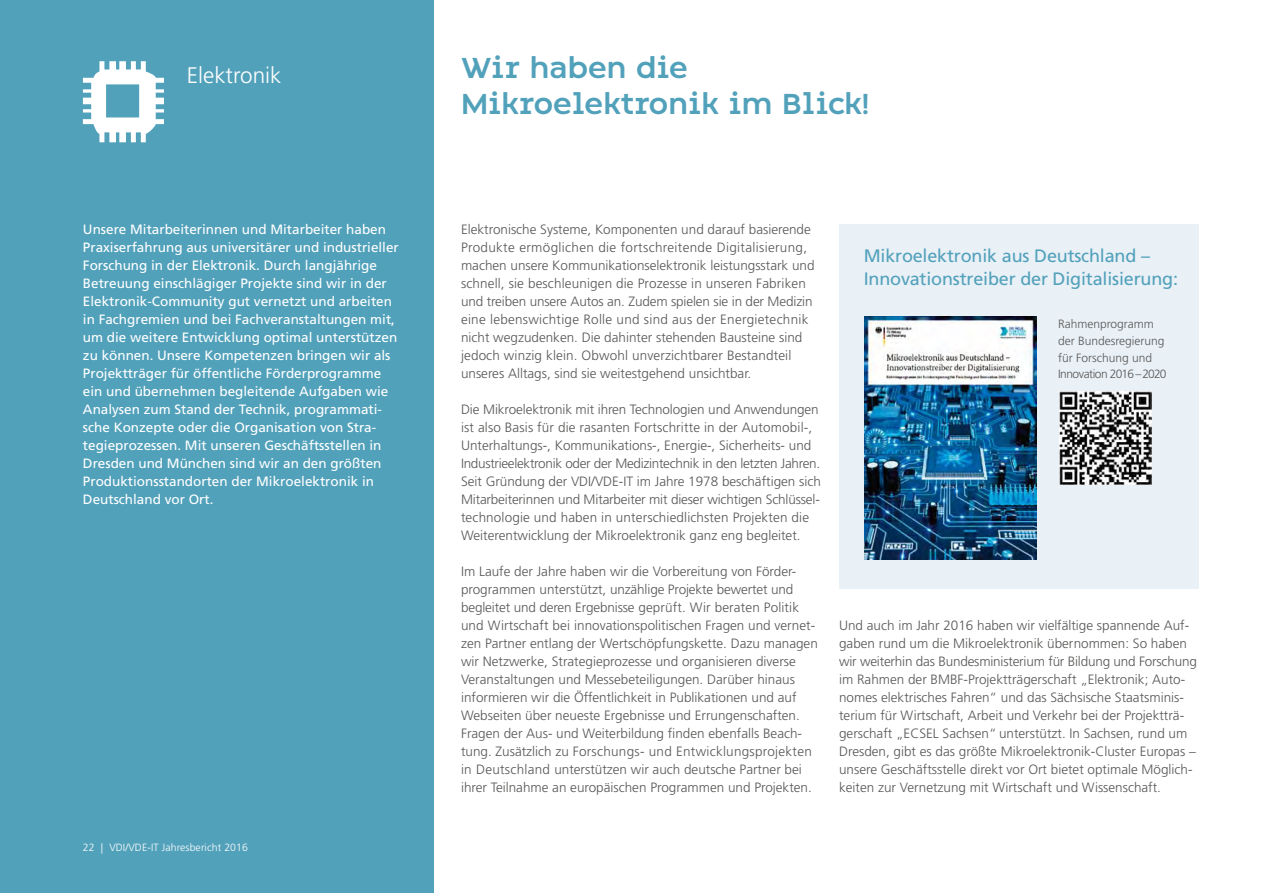
<style>
.page{position:relative;width:1263px;height:893px;background:#fff}
.page>*{position:absolute;margin:0;border:0;box-sizing:border-box;transform-origin:0 0}
.t1{font:500 30px/36px "Dragon";color:#52a1bb}
.t2{font:300 22.5px "Frutiger LT Pro";color:#fff}
.t3{font:18px/22.5px "Frutiger LT Pro";letter-spacing:-.01em;color:#52a1bb}
.t4{font:300 13.5px/18px "Frutiger LT Pro";color:#575756}
.t5{font:13.5px/18px "Frutiger LT Pro";color:#fff}
.t6{font:300 12px/16.5px "Frutiger LT Pro";color:#575756}
.t7{font:300 10.5px "Frutiger LT Pro";letter-spacing:.01em;color:#fff}
</style>
<div class="page">
<div style="left:0;top:0;width:433px;height:893px;background:#52a1bb"></div>
<svg style="left:83px;top:61px;width:81px;height:81px"></svg>
<div style="left:839px;top:224px;width:359px;height:364px;background:#e9f0f6"></div>
<img style="left:864px;top:316px;width:173px;height:244px">
<img style="left:1059px;top:392px;width:93px;height:92px">
<h2 class="t2" style="left:187px;top:62px;width:96px">Elektronik</h2>
<p class="t5" style="left:83px;top:220px;width:317px">Unsere Mitarbeiterinnen und Mitarbeiter haben Praxiserfahrung aus universitärer und industrieller Forschung in der Elektronik. Durch langjährige Betreuung einschlägiger Projekte sind wir in der Elektronik-Community gut vernetzt und arbeiten in Fachgremien und bei Fachveranstaltungen mit, um die weitere Entwicklung optimal unterstützen zu können. Unsere Kompetenzen bringen wir als Projektträger für öffentliche Förderprogramme ein und übernehmen begleitende Aufgaben wie Analysen zum Stand der Technik, programmati&shy;sche Konzepte oder die Organisation von Stra&shy;tegieprozessen. Mit unseren Geschäftsstellen in Dresden und München sind wir an den größten Produktionsstandorten der Mikroelektronik in Deutschland vor Ort.</p>
<p class="t7" style="left:83px;top:841px;width:167px">22 | VDI/VDE-IT Jahresbericht 2016</p>
<h1 class="t1" style="left:461px;top:51px;width:410px">Wir haben die<br>Mikroelektronik im Blick!</h1>
<p class="t4" style="left:461px;top:220px;width:355px">Elektronische Systeme, Komponenten und darauf basierende Produkte ermöglichen die fortschreitende Digitalisierung, machen unsere Kommunikationselektronik leistungsstark und schnell, sie beschleunigen die Prozesse in unseren Fabriken und treiben unsere Autos an. Zudem spielen sie in der Medizin eine lebenswichtige Rolle und sind aus der Energietechnik nicht wegzudenken. Die dahinter stehenden Bausteine sind jedoch winzig klein. Obwohl unverzichtbarer Bestandteil unseres Alltags, sind sie weitestgehend unsichtbar.</p>
<p class="t4" style="left:461px;top:400px;width:361px">Die Mikroelektronik mit ihren Technologien und Anwendungen ist also Basis für die rasanten Fortschritte in der Automobil-, Unterhaltungs-, Kommunikations-, Energie-, Sicherheits- und Industrieelektronik oder der Medizintechnik in den letzten Jahren.<br>Seit Gründung der VDI/VDE-IT im Jahre 1978 beschäftigen sich Mitarbeiterinnen und Mitarbeiter mit dieser wichtigen Schlüssel&shy;technologie und haben in unterschiedlichsten Projekten die Weiterentwicklung der Mikroelektronik ganz eng begleitet.</p>
<p class="t4" style="left:461px;top:562px;width:358px">Im Laufe der Jahre haben wir die Vorbereitung von Förder&shy;programmen unterstützt, unzählige Projekte bewertet und begleitet und deren Ergebnisse geprüft. Wir beraten Politik und Wirtschaft bei innovationspolitischen Fragen und vernet&shy;zen Partner entlang der Wertschöpfungskette. Dazu managen wir Netzwerke, Strategieprozesse und organisieren diverse Veranstaltungen und Messebeteiligungen. Darüber hinaus informieren wir die Öffentlichkeit in Publikationen und auf Webseiten über neueste Ergebnisse und Errungenschaften.<br>Fragen der Aus- und Weiterbildung finden ebenfalls Beach&shy;tung. Zusätzlich zu Forschungs- und Entwicklungsprojekten in Deutschland unterstützen wir auch deutsche Partner bei ihrer Teilnahme an europäischen Programmen und Projekten.</p>
<h3 class="t3" style="left:864px;top:245px;width:316px">Mikroelektronik aus Deutschland –<br>Innovationstreiber der Digitalisierung:</h3>
<p class="t6" style="left:1058px;top:316px;width:110px">Rahmenprogramm der Bundesregierung für Forschung und<br>Innovation 2016 –2020</p>
<p class="t4" style="left:839px;top:616px;width:359px">Und auch im Jahr 2016 haben wir vielfältige spannende Auf&shy;gaben rund um die Mikroelektronik übernommen: So haben wir weiterhin das Bundesministerium für Bildung und Forschung im Rahmen der BMBF-Projektträgerschaft „Elektronik; Auto&shy;nomes elektrisches Fahren“ und das Sächsische Staatsminis&shy;terium für Wirtschaft, Arbeit und Verkehr bei der Projektträ&shy;gerschaft „ECSEL Sachsen“ unterstützt. In Sachsen, rund um Dresden, gibt es das größte Mikroelektronik-Cluster Europas – unsere Geschäftsstelle direkt vor Ort bietet optimale Möglich&shy;keiten zur Vernetzung mit Wirtschaft und Wissenschaft.</p>
</div>
